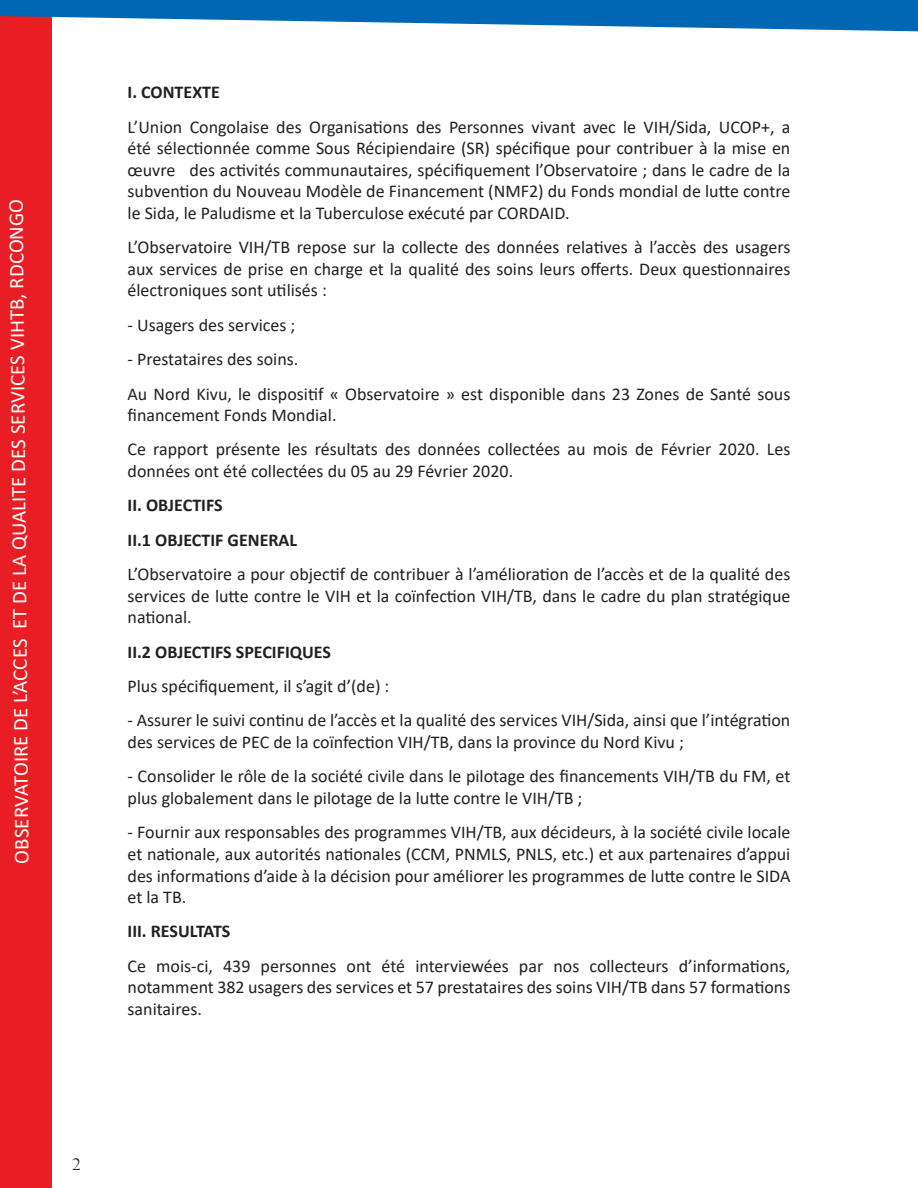
<style>
.page{position:relative;width:918px;height:1188px;background:#fff}
.page>*{position:absolute;margin:0;border:0;box-sizing:border-box;transform-origin:0 0}
.t1{font:21px "Calibri";color:#fff}
.body_black_right{font:18px/21.6px "Calibri";color:#231f20;text-align:justify}
.body_black_right-2{font:700 18px "Calibri";color:#231f20}
.t2{font:18px "Californian FB";color:#231f20}
</style>
<div class="page">
<div style="left:0;top:0;width:52px;height:1188px;background:#e81e24"></div>
<svg style="left:0;top:0;width:918px;height:32px;fill:#0166b3"></svg>
<p class="t1" style="left:10px;top:864px;width:666px;rotate:-91deg">OBSERVATOIRE DE L’ACCES ET DE LA QUALITE DES SERVICES VIHTB, RDCONGO</p>
<p class="body_black_right-2" style="left:128px;top:79px;width:94px">I. CONTEXTE</p>
<p class="body_black_right" style="left:128px;top:115px;width:664px">L’Union Congolaise des Organisations des Personnes vivant avec le VIH/Sida, UCOP+, a été sélectionnée comme Sous Récipiendaire (SR) spécifique pour contribuer à la mise en œuvre des activités communautaires, spécifiquement l’Observatoire ; dans le cadre de la subvention du Nouveau Modèle de Financement (NMF2) du Fonds mondial de lutte contre le Sida, le Paludisme et la Tuberculose exécuté par CORDAID.</p>
<p class="body_black_right" style="left:128px;top:236px;width:664px">L’Observatoire VIH/TB repose sur la collecte des données relatives à l’accès des usagers aux services de prise en charge et la qualité des soins leurs offerts. Deux questionnaires électroniques sont utilisés :</p>
<p class="body_black_right" style="left:128px;top:314px;width:169px">- Usagers des services ;</p>
<p class="body_black_right" style="left:128px;top:348px;width:172px">- Prestataires des soins.</p>
<p class="body_black_right" style="left:128px;top:382px;width:664px">Au Nord Kivu, le dispositif « Observatoire » est disponible dans 23 Zones de Santé sous financement Fonds Mondial.</p>
<p class="body_black_right" style="left:128px;top:438px;width:664px">Ce rapport présente les résultats des données collectées au mois de Février 2020. Les données ont été collectées du 05 au 29 Février 2020.</p>
<p class="body_black_right-2" style="left:128px;top:493px;width:97px">II. OBJECTIFS</p>
<p class="body_black_right-2" style="left:128px;top:527px;width:171px">II.1 OBJECTIF GENERAL</p>
<p class="body_black_right" style="left:128px;top:563px;width:664px">L’Observatoire a pour objectif de contribuer à l’amélioration de l’accès et de la qualité des services de lutte contre le VIH et la coïnfection VIH/TB, dans le cadre du plan stratégique national.</p>
<p class="body_black_right-2" style="left:128px;top:639px;width:205px">II.2 OBJECTIFS SPECIFIQUES</p>
<p class="body_black_right" style="left:128px;top:675px;width:263px">Plus spécifiquement, il s’agit d’(de) :</p>
<p class="body_black_right" style="left:128px;top:709px;width:664px">- Assurer le suivi continu de l’accès et la qualité des services VIH/Sida, ainsi que l’intégration des services de PEC de la coïnfection VIH/TB, dans la province du Nord Kivu ;</p>
<p class="body_black_right" style="left:128px;top:765px;width:664px">- Consolider le rôle de la société civile dans le pilotage des financements VIH/TB du FM, et plus globalement dans le pilotage de la lutte contre le VIH/TB ;</p>
<p class="body_black_right" style="left:128px;top:821px;width:664px">- Fournir aux responsables des programmes VIH/TB, aux décideurs, à la société civile locale et nationale, aux autorités nationales (CCM, PNMLS, PNLS, etc.) et aux partenaires d’appui des informations d’aide à la décision pour améliorer les programmes de lutte contre le SIDA et la TB.</p>
<p class="body_black_right-2" style="left:128px;top:919px;width:104px">III. RESULTATS</p>
<p class="body_black_right" style="left:128px;top:955px;width:664px">Ce mois-ci, 439 personnes ont été interviewées par nos collecteurs d’informations, notamment 382 usagers des services et 57 prestataires des soins VIH/TB dans 57 formations sanitaires.</p>
<p class="t2" style="left:72px;top:1154px;width:10px">2</p>
</div>
